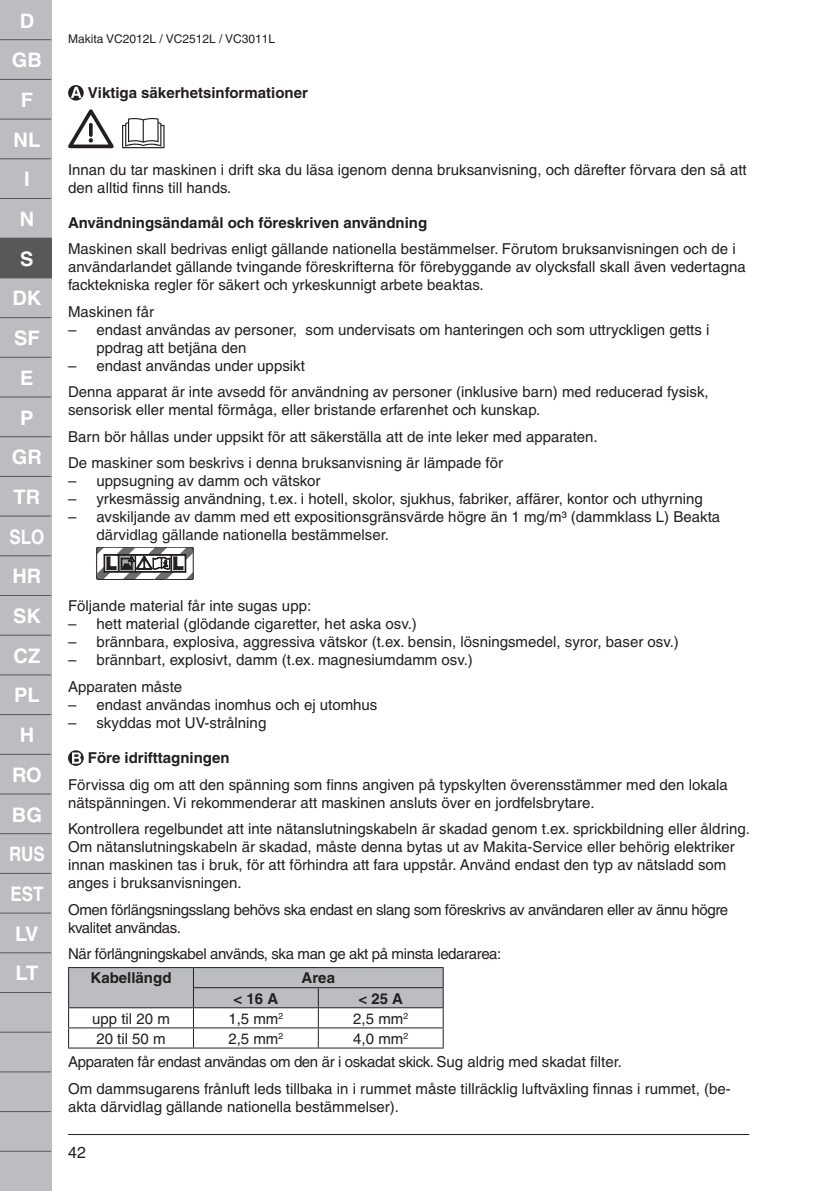
<style>
.page{position:relative;width:840px;height:1191px;background:#fff}
.page>*{position:absolute;margin:0;border:0;box-sizing:border-box;transform-origin:0 0}
.t1{font:700 20px/39.6px "Helvetica";color:#fff;text-align:center}
.t2{font:16px "Helvetica";color:#231f20}
.t3{font:15px/18px "Helvetica";color:#231f20}
.t4{font:15px/18px "Helvetica";letter-spacing:-.025em;color:#231f20}
.t5{font:700 15px "Helvetica";color:#231f20}
.t6{font:12px "Helvetica";color:#231f20}
</style>
<div class="page">
<div style="left:0;top:0;width:51px;height:1191px;background:#bcbdc0"></div>
<div style="left:0;top:238px;width:51px;height:40px;background:#57585a"></div>
<hr style="left:0;top:39px;width:51px;height:1px;background:#57585a">
<hr style="left:0;top:79px;width:51px;height:1px;background:#57585a">
<hr style="left:0;top:119px;width:51px;height:1px;background:#57585a">
<hr style="left:0;top:158px;width:51px;height:1px;background:#57585a">
<hr style="left:0;top:198px;width:51px;height:1px;background:#57585a">
<hr style="left:0;top:317px;width:51px;height:1px;background:#57585a">
<hr style="left:0;top:357px;width:51px;height:1px;background:#57585a">
<hr style="left:0;top:396px;width:51px;height:1px;background:#57585a">
<hr style="left:0;top:436px;width:51px;height:1px;background:#57585a">
<hr style="left:0;top:476px;width:51px;height:1px;background:#57585a">
<hr style="left:0;top:515px;width:51px;height:1px;background:#57585a">
<hr style="left:0;top:555px;width:51px;height:1px;background:#57585a">
<hr style="left:0;top:595px;width:51px;height:1px;background:#57585a">
<hr style="left:0;top:634px;width:51px;height:1px;background:#57585a">
<hr style="left:0;top:674px;width:51px;height:1px;background:#57585a">
<hr style="left:0;top:714px;width:51px;height:1px;background:#57585a">
<hr style="left:0;top:754px;width:51px;height:1px;background:#57585a">
<hr style="left:0;top:793px;width:51px;height:1px;background:#57585a">
<hr style="left:0;top:833px;width:51px;height:1px;background:#57585a">
<hr style="left:0;top:873px;width:51px;height:1px;background:#57585a">
<hr style="left:0;top:912px;width:51px;height:1px;background:#57585a">
<hr style="left:0;top:952px;width:51px;height:1px;background:#57585a">
<hr style="left:0;top:992px;width:51px;height:1px;background:#57585a">
<hr style="left:0;top:1031px;width:51px;height:1px;background:#57585a">
<hr style="left:0;top:1071px;width:51px;height:1px;background:#57585a">
<hr style="left:0;top:1111px;width:51px;height:1px;background:#57585a">
<hr style="left:0;top:1150px;width:51px;height:1px;background:#57585a">
<hr style="left:68px;top:1134px;width:680px;height:1px;background:#231f20">
<svg style="left:68px;top:85px;width:16px;height:16px"></svg>
<svg style="left:71px;top:87px;width:10px;height:11px"></svg>
<svg style="left:68px;top:109px;width:46px;height:39px"></svg>
<svg style="left:122px;top:118px;width:42px;height:30px"></svg>
<hr style="left:98px;top:579px;width:94px;height:1px;background:#231f20">
<svg style="left:96px;top:547px;width:97px;height:32px"></svg>
<svg style="left:68px;top:750px;width:16px;height:16px"></svg>
<svg style="left:72px;top:752px;width:9px;height:11px"></svg>
<svg style="left:68px;top:967px;width:375px;height:80px"></svg>
<hr style="left:68px;top:1047px;width:125px;height:1px;background:#231f20">
<hr style="left:193px;top:1047px;width:125px;height:1px;background:#231f20">
<hr style="left:318px;top:1047px;width:125px;height:1px;background:#231f20">
<h1 class="t1" style="left:9px;top:0;width:37px">D<br>GB<br>F<br>NL<br>I<br>N<br>S<br>DK<br>SF<br>E<br>P<br>GR<br>TR<br>SLO<br>HR<br>SK<br>CZ<br>PL<br>H<br>RO<br>BG<br>RUS<br>EST<br>LV<br>LT</h1>
<p class="t6" style="left:68px;top:32px;width:208px">Makita VC2012L / VC2512L / VC3011L</p>
<p class="t5" style="left:88px;top:83px;width:221px">Viktiga säkerhetsinformationer</p>
<p class="t3" style="left:68px;top:160px;width:679px">Innan du tar maskinen i drift ska du läsa igenom denna bruksanvisning, och därefter förvara den så att den alltid finns till hands.</p>
<p class="t5" style="left:68px;top:213px;width:360px">Användningsändamål och föreskriven användning</p>
<p class="t3" style="left:68px;top:240px;width:678px">Maskinen skall bedrivas enligt gällande nationella bestämmelser. Förutom bruksanvisningen och de i användarlandet gällande tvingande föreskrifterna för förebyggande av olycksfall skall även vedertagna facktekniska regler för säkert och yrkeskunnigt arbete beaktas.</p>
<p class="t3" style="left:68px;top:302px;width:87px">Maskinen får</p>
<p class="t3" style="left:96px;top:320px;width:614px;text-indent:-28px">– endast användas av personer, som undervisats om hanteringen och som uttryckligen getts i ppdrag att betjäna den</p>
<p class="t3" style="left:68px;top:352px;width:641px;line-height:26.6px">– endast användas under uppsikt<br>Denna apparat är inte avsedd för användning av personer (inklusive barn) med reducerad fysisk,</p>
<p class="t3" style="left:68px;top:397px;width:531px;line-height:26.6px">sensorisk eller mental förmåga, eller bristande erfarenhet och kunskap.<br>Barn bör hållas under uppsikt för att säkerställa att de inte leker med apparaten.<br>De maskiner som beskrivs i denna bruksanvisning är lämpade för</p>
<p class="t3" style="left:68px;top:472px;width:254px">– uppsugning av damm och vätskor</p>
<p class="t3" style="left:68px;top:490px;width:636px">– yrkesmässig användning, t.ex. i hotell, skolor, sjukhus, fabriker, affärer, kontor och uthyrning</p>
<p class="t3" style="left:96px;top:508px;width:625px;text-indent:-28px">– avskiljande av damm med ett expositionsgränsvärde högre än 1 mg/m³ (dammklass L) Beakta därvidlag gällande nationella bestämmelser.</p>
<p class="t3" style="left:68px;top:597px;width:244px">Följande material får inte sugas upp:</p>
<p class="t3" style="left:68px;top:615px;width:350px">– hett material (glödande cigaretter, het aska osv.)</p>
<p class="t3" style="left:68px;top:633px;width:612px">– brännbara, explosiva, aggressiva vätskor (t.ex. bensin, lösningsmedel, syror, baser osv.)</p>
<p class="t3" style="left:68px;top:647px;width:406px;line-height:26.6px">– brännbart, explosivt, damm (t.ex. magnesiumdamm osv.)<br>Apparaten måste</p>
<p class="t3" style="left:68px;top:695px;width:311px">– endast användas inomhus och ej utomhus</p>
<p class="t3" style="left:68px;top:713px;width:200px">– skyddas mot UV-strålning</p>
<p class="t5" style="left:88px;top:748px;width:143px">Före idrifttagningen</p>
<p class="t3" style="left:68px;top:775px;width:661px">Förvissa dig om att den spänning som finns angiven på typskylten överensstämmer med den lokala nätspänningen. Vi rekommenderar att maskinen ansluts över en jordfelsbrytare.</p>
<p class="t3" style="left:68px;top:819px;width:683px">Kontrollera regelbundet att inte nätanslutningskabeln är skadad genom t.ex. sprickbildning eller åldring.<br>Om nätanslutningskabeln är skadad, måste denna bytas ut av Makita-Service eller behörig elektriker innan maskinen tas i bruk, för att förhindra att fara uppstår. Använd endast den typ av nätsladd som anges i bruksanvisningen.</p>
<p class="t4" style="left:68px;top:900px;width:661px">Omen förlängsningsslang behövs ska endast en slang som föreskrivs av användaren eller av ännu högre kvalitet användas.</p>
<p class="t4" style="left:68px;top:944px;width:434px">När förlängningskabel används, ska man ge akt på minsta ledararea:</p>
<p class="t5" style="left:90px;top:969px;width:82px">Kabellängd</p>
<p class="t5" style="left:301px;top:969px;width:35px">Area</p>
<p class="t5" style="left:233px;top:989px;width:46px">&lt; 16 A</p>
<p class="t5" style="left:358px;top:989px;width:46px">&lt; 25 A</p>
<p class="t3" style="left:92px;top:1009px;width:79px">upp til 20 m</p>
<p class="t3" style="left:228px;top:1009px;width:56px">1,5 mm<sup>2</sup></p>
<p class="t3" style="left:353px;top:1009px;width:56px">2,5 mm<sup>2</sup></p>
<p class="t3" style="left:96px;top:1029px;width:71px">20 til 50 m</p>
<p class="t3" style="left:228px;top:1029px;width:56px">2,5 mm<sup>2</sup></p>
<p class="t4" style="left:68px;top:1027px;width:555px;line-height:23.2px;text-indent:285px">4,0 mm<sup>2<br></sup>Apparaten får endast användas om den är i oskadat skick. Sug aldrig med skadat filter.</p>
<p class="t3" style="left:68px;top:1079px;width:663px">Om dammsugarens frånluft leds tillbaka in i rummet måste tillräcklig luftväxling finnas i rummet, (be&shy;akta därvidlag gällande nationella bestämmelser).</p>
<p class="t2" style="left:68px;top:1143px;width:19px">42</p>
</div>
